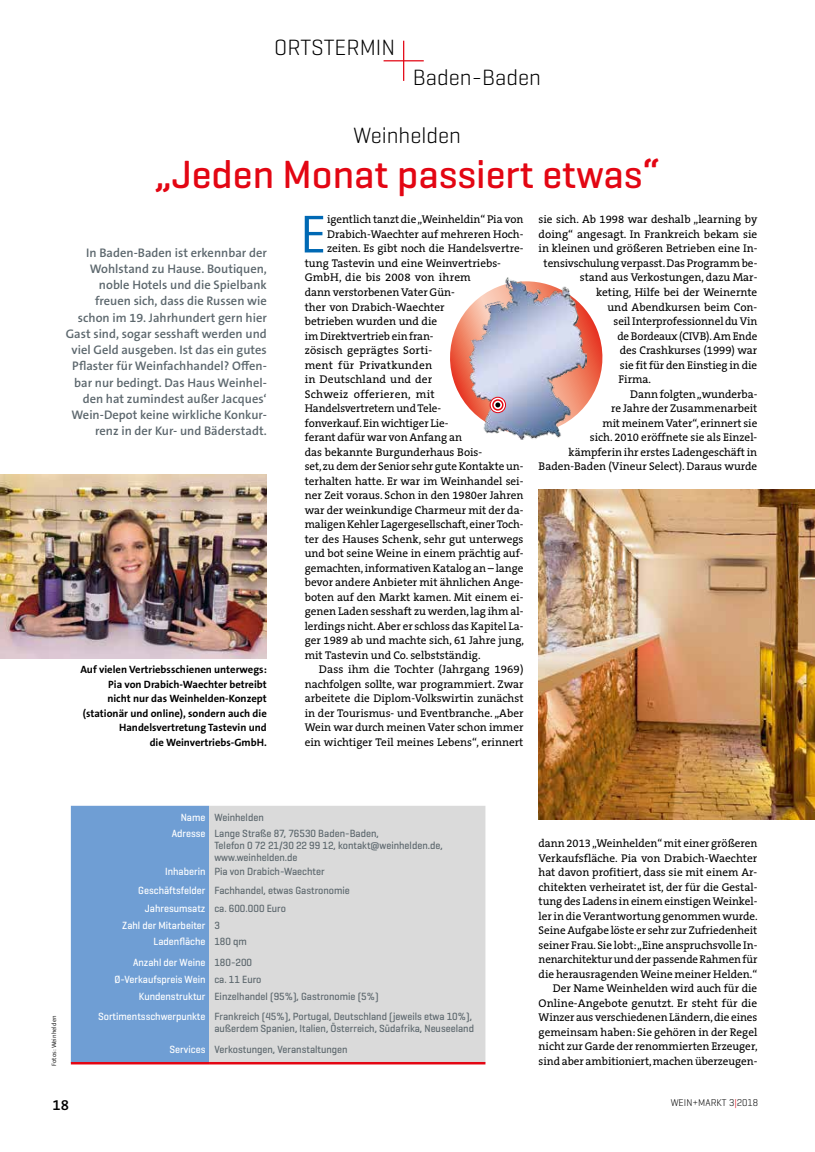
<style>
.page{position:relative;width:815px;height:1152px;background:#fff}
.page>*{position:absolute;margin:0;border:0;box-sizing:border-box;transform-origin:0 0}
.t1{font:300 54.25px "The Sans B W4";color:#0069b4}
.t2{font:500 40px "Geogrotesque";color:#e30613}
.t3{font:300 22.5px "Geogrotesque";color:#000}
.t4{font:600 15px "The Serif B W6";color:#000}
.t5{font:600 12.5px/16.2px "The Sans B W6";color:#5d686e;text-align:right}
.t6{font:11.25px/14.5px "The Serif B W5 Plain";color:#000;text-align:right}
.t7{font:11.25px "The Serif B W5 Plain";letter-spacing:.02em;color:#000}
.t8{font:500 10.62px/11.9px "Geogrotesque";color:#5d686e;scale:.95 1}
.t9{font:700 10.62px/14.5px "The Sans B W7";color:#000;text-align:right}
.t10{font:500 10.62px/21.2px "Geogrotesque";color:#fff;scale:.95 1}
.t11{font:300 10px "Geogrotesque";color:#000}
.t12{font:300 6.25px "The Sans B W4";color:#000}
.s1{color:#fff}
.s2{color:#5d686e}
.s3{color:#e30613}
</style>
<div class="page">
<img style="left:0;top:475px;width:267px;height:183px">
<hr style="left:403px;top:41px;width:1px;height:40px;background:#e30613">
<hr style="left:384px;top:60px;width:40px;height:1px;background:#e30613">
<div style="left:71px;top:805px;width:138px;height:257px;background:#6f9ed4"></div>
<div style="left:209px;top:806px;width:276px;height:256px;background:#dadada"></div>
<hr style="left:71px;top:1062px;width:138px;height:2px;background:#e30613">
<hr style="left:209px;top:1062px;width:276px;height:2px;background:#e30613">
<svg style="left:450px;top:281px;width:153px;height:159px"></svg>
<img style="left:539px;top:490px;width:276px;height:329px">
<p class="t3" style="left:274px;top:33px;width:122px">ORTSTERMIN</p>
<p class="t3" style="left:413px;top:63px;width:130px">Baden-Baden</p>
<p class="t3" style="left:353px;top:121px;width:109px">Weinhelden</p>
<p class="t2" style="left:155px;top:149px;width:506px">„Jeden Monat passiert etwas“</p>
<p class="t1" style="left:300px;top:199px;width:29px">E</p>
<p class="t6" style="left:327px;top:212px;width:198px">igentlich tanzt die „Weinheldin“ Pia von</p>
<p class="t6" style="left:539px;top:212px;width:220px">sie sich. Ab 1998 war deshalb „learning by</p>
<p class="t6" style="left:539px;top:227px;width:220px">doing“ angesagt. In Frankreich bekam sie</p>
<p class="t6" style="left:539px;top:241px;width:220px">in kleinen und größeren Betrieben eine In-</p>
<p class="t6" style="left:544px;top:256px;width:215px">tensivschulung verpasst. Das Programm be-</p>
<p class="t6" style="left:580px;top:270px;width:179px">stand aus Verkostungen, dazu Mar-</p>
<p class="t6" style="left:596px;top:285px;width:163px">keting, Hilfe bei der Weinernte</p>
<p class="t6" style="left:607px;top:299px;width:152px">und Abendkursen beim Con-</p>
<p class="t6" style="left:614px;top:314px;width:145px">seil Interprofessionnel du Vin</p>
<p class="t6" style="left:617px;top:328px;width:141px">de Bordeaux (CIVB). Am Ende</p>
<p class="t6" style="left:620px;top:343px;width:139px">des Crashkurses (1999) war</p>
<p class="t6" style="left:620px;top:357px;width:139px">sie fit für den Einstieg in die</p>
<p class="t6" style="left:619px;top:372px;width:34px">Firma.</p>
<p class="t6" style="left:630px;top:386px;width:129px">Dann folgten „wunderba-</p>
<p class="t6" style="left:611px;top:401px;width:148px">re Jahre der Zusammenarbeit</p>
<p class="t6" style="left:602px;top:415px;width:156px">mit meinem Vater“, erinnert sie</p>
<p class="t6" style="left:590px;top:430px;width:169px">sich. 2010 eröffnete sie als Einzel-</p>
<p class="t6" style="left:569px;top:444px;width:190px">kämpferin ihr erstes Ladengeschäft in</p>
<p class="t6" style="left:539px;top:459px;width:220px">Baden-Baden (Vineur Select). Daraus wurde</p>
<p class="t6" style="left:327px;top:227px;width:198px">Drabich-Waechter auf mehreren Hoch-</p>
<p class="t6" style="left:327px;top:241px;width:198px">zeiten. Es gibt noch die Handelsvertre-</p>
<p class="t6" style="left:305px;top:256px;width:198px">tung Tastevin und eine Weinvertriebs-</p>
<p class="t6" style="left:305px;top:270px;width:168px">GmbH, die bis 2008 von ihrem</p>
<p class="t6" style="left:305px;top:285px;width:152px">dann verstorbenen Vater Gün-</p>
<p class="t6" style="left:305px;top:299px;width:141px">ther von Drabich-Waechter</p>
<p class="t6" style="left:305px;top:314px;width:134px">betrieben wurden und die</p>
<p class="t6" style="left:305px;top:328px;width:130px">im Direktvertrieb ein fran-</p>
<p class="t6" style="left:305px;top:343px;width:129px">zösisch geprägtes Sorti-</p>
<p class="t7" style="left:305px;top:357px;width:129px">ment für Privatkunden</p>
<p class="t6" style="left:305px;top:372px;width:129px">in Deutschland und der</p>
<p class="t7" style="left:305px;top:386px;width:131px">Schweiz offerieren, mit</p>
<p class="t6" style="left:305px;top:401px;width:138px">Handelsvertretern und Tele-</p>
<p class="t6" style="left:305px;top:415px;width:145px">fonverkauf. Ein wichtiger Lie-</p>
<p class="t6" style="left:305px;top:430px;width:159px">ferant dafür war von Anfang an</p>
<p class="t6" style="left:305px;top:444px;width:179px">das bekannte Burgunderhaus Bois-</p>
<p class="t6" style="left:305px;top:459px;width:220px">set, zu dem der Senior sehr gute Kontakte un-</p>
<p class="t6" style="left:305px;top:473px;width:220px">terhalten hatte. Er war im Weinhandel sei-</p>
<p class="t6" style="left:305px;top:488px;width:220px">ner Zeit voraus. Schon in den 1980er Jahren</p>
<p class="t6" style="left:305px;top:502px;width:220px">war der weinkundige Charmeur mit der da-</p>
<p class="t6" style="left:305px;top:517px;width:220px">maligen Kehler Lagergesellschaft, einer Toch-</p>
<p class="t6" style="left:305px;top:531px;width:220px">ter des Hauses Schenk, sehr gut unterwegs</p>
<p class="t6" style="left:305px;top:546px;width:220px">und bot seine Weine in einem prächtig auf-</p>
<p class="t6" style="left:305px;top:560px;width:220px">gemachten, informativen Katalog an – lange</p>
<p class="t6" style="left:305px;top:575px;width:220px">bevor andere Anbieter mit ähnlichen Ange-</p>
<p class="t6" style="left:305px;top:589px;width:220px">boten auf den Markt kamen. Mit einem ei-</p>
<p class="t6" style="left:305px;top:604px;width:220px">genen Laden sesshaft zu werden, lag ihm al-</p>
<p class="t6" style="left:305px;top:618px;width:220px">lerdings nicht. Aber er schloss das Kapitel La-</p>
<p class="t6" style="left:305px;top:633px;width:221px">ger 1989 ab und machte sich, 61 Jahre jung,</p>
<p class="t6" style="left:305px;top:647px;width:177px">mit Tastevin und Co. selbstständig.</p>
<p class="t6" style="left:319px;top:662px;width:206px">Dass ihm die Tochter (Jahrgang 1969)</p>
<p class="t6" style="left:305px;top:676px;width:220px">nachfolgen sollte, war programmiert. Zwar</p>
<p class="t6" style="left:305px;top:691px;width:220px">arbeitete die Diplom-Volkswirtin zunächst</p>
<p class="t6" style="left:305px;top:705px;width:220px">in der Tourismus- und Eventbranche. „Aber</p>
<p class="t6" style="left:305px;top:720px;width:220px">Wein war durch meinen Vater schon immer</p>
<p class="t6" style="left:305px;top:734px;width:220px">ein wichtiger Teil meines Lebens“, erinnert</p>
<p class="t5" style="left:66px;top:244px;width:203px">In Baden-Baden ist erkennbar der Wohlstand zu Hause. Boutiquen, noble Hotels und die Spielbank freuen sich, dass die Russen wie schon im 19. Jahrhundert gern hier Gast sind, sogar sesshaft werden und viel Geld ausgeben. Ist das ein gutes Pflaster für Weinfachhandel? Offen&shy;bar nur bedingt. Das Haus Weinhel&shy;den hat zumindest außer Jacques‘ Wein-Depot keine wirkliche Konkur&shy;renz in der Kur- und Bäderstadt.</p>
<p class="t9" style="left:80px;top:662px;width:188px">Auf vielen Vertriebsschienen unterwegs:<br>Pia von Drabich-Waechter betreibt<br>nicht nur das Weinhelden-Konzept (stationär und online), sondern auch die Handelsvertretung Tastevin und<br>die Weinvertriebs-GmbH.</p>
<p class="t12" style="left:50px;top:1066px;width:52px;rotate:-90deg">Fotos: Weinhelden</p>
<p class="t8" style="left:172px;top:809px;width:220px;line-height:15.5px;text-indent:9px"><span class="s1">Name</span> Weinhelden<br><span class="s1">Adresse</span> Lange Straße 87, 76530 Baden-Baden,</p>
<p class="t8" style="left:214px;top:839px;width:242px">Telefon 0 72 21/30 22 99 12, kontakt@weinhelden.de, www.weinhelden.de</p>
<p class="t8" style="left:165px;top:865px;width:169px"><span class="s1">Inhaberin</span> Pia von Drabich-Waechter</p>
<p class="t8" style="left:138px;top:884px;width:224px"><span class="s1">Geschäftsfelder</span> Fachhandel, etwas Gastronomie</p>
<p class="t8" style="left:145px;top:902px;width:150px"><span class="s1">Jahresumsatz</span> ca. 600.000 Euro</p>
<p class="t10" style="left:122px;top:915px;width:104px">Zahl der Mitarbeiter <span class="s2">3</span></p>
<p class="t10" style="left:133px;top:930px;width:127px;text-indent:20px">Ladenfläche <span class="s2">180 qm<br></span>Anzahl der Weine <span class="s2">180-200</span></p>
<p class="t8" style="left:139px;top:970px;width:254px;line-height:16.9px;text-indent:-24px"><span class="s1">Ø-Verkaufspreis Wein</span> ca. 11 Euro<br><span class="s1">Kundenstruktur</span> Einzelhandel (95%), Gastronomie (5%)</p>
<p class="t8" style="left:98px;top:1010px;width:397px;text-align:right"><span class="s1">Sortimentsschwerpunkte</span> Frankreich (45%), Portugal, Deutschland (jeweils etwa 10%), außerdem Spanien, Italien, Österreich, Südafrika, Neuseeland</p>
<p class="t8" style="left:170px;top:1042px;width:189px"><span class="s1">Services</span> Verkostungen, Veranstaltungen</p>
<p class="t6" style="left:539px;top:836px;width:221px">dann 2013 „Weinhelden“ mit einer größeren Verkaufsfläche. Pia von Drabich-Waechter hat davon profitiert, dass sie mit einem Ar&shy;chitekten verheiratet ist, der für die Gestal&shy;tung des Ladens in einem einstigen Weinkel&shy;ler in die Verantwortung genommen wurde.<br>Seine Aufgabe löste er sehr zur Zufriedenheit seiner Frau. Sie lobt: „Eine anspruchsvolle In&shy;nenarchitektur und der passende Rahmen für die herausragenden Weine meiner Helden.“ Der Name Weinhelden wird auch für die Online-Angebote genutzt. Er steht für die Winzer aus verschiedenen Ländern, die eines gemeinsam haben: Sie gehören in der Regel nicht zur Garde der renommierten Erzeuger, sind aber ambitioniert, machen überzeugen-</p>
<p class="t4" style="left:53px;top:1095px;width:18px">18</p>
<p class="t11" style="left:671px;top:1096px;width:89px">WEIN+MARKT 3<span class="s3">|</span>2018</p>
</div>
